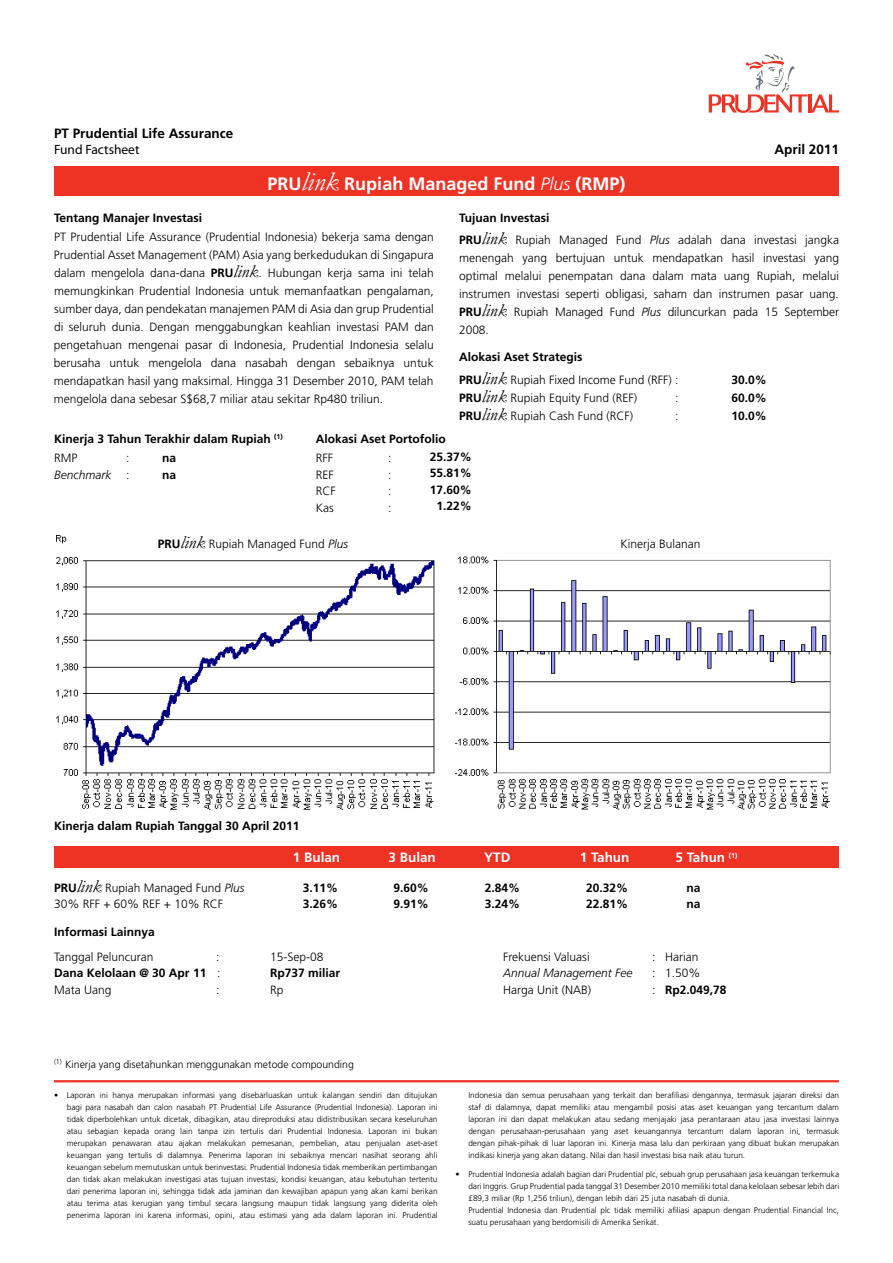
<style>
.page{position:relative;width:893px;height:1263px;background:#fff}
.page>*{position:absolute;margin:0;border:0;box-sizing:border-box;transform-origin:0 0}
.t1{font:700 18px "Frutiger";color:#fff}
.t2{font:700 13.5px "Frutiger";color:#000}
.t3{font:700 13.5px "Frutiger";color:#fff}
.t4{font:13.5px "Myriad Pro";color:#000}
.t5{font:300 12px/18px "Frutiger";color:#000}
.t6{font:700 12px/16.5px "Frutiger";color:#000;text-align:center}
.t7{font:italic 300 12px "Frutiger";color:#000}
.t8{font:300 10.5px "Frutiger";color:#000}
.t9{font:300 8.25px/12px "Frutiger";color:#000;text-align:justify}
.s1{font-family:"Garamond";font-weight:400;font-style:italic;font-size:27px}
.s2{font-weight:300;font-style:italic}
.s3{font-weight:700}
.s4{font-family:"Garamond";font-weight:400;font-style:italic;font-size:18px}
.s5{font-style:italic}
.s6{font-style:normal}
.s7{font-weight:300}
</style>
<div class="page">
<img style="left:56px;top:535px;width:379px;height:275px">
<img style="left:455px;top:556px;width:376px;height:254px">
<hr style="left:54px;top:1080px;width:785px;height:2px;background:#ee3224">
<svg style="left:709px;top:54px;width:130px;height:59px"></svg>
<div style="left:54px;top:166px;width:785px;height:30px;background:#ee3224"></div>
<div style="left:54px;top:846px;width:785px;height:21px;background:#ee3224"></div>
<h2 class="t2" style="left:54px;top:125px;width:181px">PT Prudential Life Assurance</h2>
<h2 class="t4" style="left:54px;top:141px;width:87px">Fund Factsheet</h2>
<h2 class="t2" style="left:774px;top:141px;width:66px">April 2011</h2>
<h1 class="t1" style="left:268px;top:173px;width:359px">PRU<span class="s1">link</span> Rupiah Managed Fund <span class="s2">Plus</span> (RMP)</h1>
<h3 class="t6" style="left:54px;top:209px;width:150px">Tentang Manajer Investasi</h3>
<p class="t5" style="left:54px;top:228px;width:381px;text-align:justify">PT Prudential Life Assurance (Prudential Indonesia) bekerja sama dengan Prudential Asset Management (PAM) Asia yang berkedudukan di Singapura dalam mengelola dana-dana <span class="s3">PRU</span><span class="s4">link</span>. Hubungan kerja sama ini telah memungkinkan Prudential Indonesia untuk memanfaatkan pengalaman, sumber daya, dan pendekatan manajemen PAM di Asia dan grup Prudential di seluruh dunia. Dengan menggabungkan keahlian investasi PAM dan pengetahuan mengenai pasar di Indonesia, Prudential Indonesia selalu berusaha untuk mengelola dana nasabah dengan sebaiknya untuk mendapatkan hasil yang maksimal. Hingga 31 Desember 2010, PAM telah mengelola dana sebesar S$68,7 miliar atau sekitar Rp480 triliun.</p>
<h3 class="t5" style="left:459px;top:207px;width:381px;line-height:21.9px"><span class="s3">Tujuan Investasi<br>PRU</span><span class="s4">link</span> Rupiah Managed Fund <span class="s5">Plus</span> adalah dana investasi jangka</h3>
<p class="t5" style="left:459px;top:249px;width:381px;text-align:justify">menengah yang bertujuan untuk mendapatkan hasil investasi yang optimal melalui penempatan dana dalam mata uang Rupiah, melalui instrumen investasi seperti obligasi, saham dan instrumen pasar uang.<br><span class="s3">PRU</span><span class="s4">link</span> Rupiah Managed Fund <span class="s5">Plus</span> diluncurkan pada 15 September 2008.</p>
<h3 class="t5" style="left:459px;top:346px;width:221px;line-height:22.4px"><span class="s3">Alokasi Aset Strategis<br>PRU</span><span class="s4">link</span> Rupiah Fixed Income Fund (RFF) :</h3>
<h3 class="t6" style="left:731px;top:371px;width:37px">30.0%</h3>
<h3 class="t5" style="left:459px;top:389px;width:179px"><span class="s3">PRU</span><span class="s4">link</span> Rupiah Equity Fund (REF)</h3>
<h3 class="t5" style="left:675px;top:389px;width:5px">:</h3>
<h3 class="t6" style="left:731px;top:389px;width:37px">60.0%</h3>
<h3 class="t5" style="left:459px;top:407px;width:175px"><span class="s3">PRU</span><span class="s4">link</span> Rupiah Cash Fund (RCF)</h3>
<h3 class="t5" style="left:675px;top:407px;width:5px">:</h3>
<h3 class="t6" style="left:731px;top:407px;width:37px">10.0%</h3>
<h3 class="t6" style="left:54px;top:430px;width:230px">Kinerja 3 Tahun Terakhir dalam Rupiah <sup>(1)</sup></h3>
<h3 class="t6" style="left:316px;top:430px;width:132px">Alokasi Aset Portofolio</h3>
<h3 class="t5" style="left:54px;top:449px;width:25px">RMP</h3>
<h3 class="t5" style="left:126px;top:449px;width:5px">:</h3>
<h3 class="t6" style="left:162px;top:450px;width:16px">na</h3>
<h3 class="t7" style="left:54px;top:468px;width:77px">Benchmark <span class="s6">:</span></h3>
<h3 class="t6" style="left:162px;top:467px;width:16px">na</h3>
<h3 class="t6" style="left:430px;top:448px;width:44px">25.37%<br>55.81%<br>17.60%<br>1.22%</h3>
<h3 class="t5" style="left:316px;top:449px;width:19px">RFF</h3>
<h3 class="t5" style="left:388px;top:449px;width:5px">:</h3>
<h3 class="t5" style="left:316px;top:466px;width:19px">REF</h3>
<h3 class="t5" style="left:388px;top:466px;width:5px">:</h3>
<h3 class="t5" style="left:316px;top:482px;width:22px">RCF</h3>
<h3 class="t5" style="left:388px;top:482px;width:5px">:</h3>
<h3 class="t5" style="left:316px;top:499px;width:19px">Kas</h3>
<h3 class="t5" style="left:388px;top:499px;width:5px">:</h3>
<h3 class="t5" style="left:158px;top:535px;width:192px"><span class="s3">PRU</span><span class="s4">link</span> Rupiah Managed Fund <span class="s5">Plus</span></h3>
<h3 class="t5" style="left:620px;top:535px;width:82px">Kinerja Bulanan</h3>
<h3 class="t6" style="left:54px;top:817px;width:247px">Kinerja dalam Rupiah Tanggal 30 April 2011</h3>
<h3 class="t5" style="left:54px;top:879px;width:192px;line-height:16.5px"><span class="s3">PRU</span><span class="s4">link</span> Rupiah Managed Fund <span class="s5">Plus<br></span>30% RFF + 60% REF + 10% RCF</h3>
<h2 class="t3" style="left:293px;top:849px;width:49px">1 Bulan</h2>
<h2 class="t3" style="left:389px;top:849px;width:49px">3 Bulan</h2>
<h2 class="t3" style="left:484px;top:849px;width:28px">YTD</h2>
<h2 class="t3" style="left:580px;top:849px;width:51px">1 Tahun</h2>
<h2 class="t3" style="left:676px;top:849px;width:63px">5 Tahun <sup>(1)</sup></h2>
<h3 class="t6" style="left:303px;top:879px;width:37px">3.11%</h3>
<h3 class="t6" style="left:393px;top:879px;width:37px">9.60%</h3>
<h3 class="t6" style="left:485px;top:879px;width:37px">2.84%</h3>
<h3 class="t6" style="left:586px;top:879px;width:44px">20.32%</h3>
<h3 class="t6" style="left:687px;top:879px;width:16px">na</h3>
<h3 class="t6" style="left:303px;top:896px;width:37px">3.26%</h3>
<h3 class="t6" style="left:393px;top:896px;width:37px">9.91%</h3>
<h3 class="t6" style="left:485px;top:896px;width:37px">3.24%</h3>
<h3 class="t6" style="left:586px;top:896px;width:44px">22.81%</h3>
<h3 class="t6" style="left:687px;top:896px;width:16px">na</h3>
<h3 class="t6" style="left:54px;top:924px;width:102px">Informasi Lainnya</h3>
<h3 class="t5" style="left:54px;top:948px;width:101px">Tanggal Peluncuran</h3>
<h3 class="t5" style="left:216px;top:948px;width:5px">:</h3>
<h3 class="t5" style="left:270px;top:948px;width:55px">15-Sep-08</h3>
<h3 class="t6" style="left:54px;top:965px;width:168px">Dana Kelolaan @ 30 Apr 11 <span class="s7">:</span></h3>
<h3 class="t6" style="left:270px;top:965px;width:72px">Rp737 miliar</h3>
<h3 class="t5" style="left:54px;top:981px;width:59px">Mata Uang</h3>
<h3 class="t5" style="left:216px;top:981px;width:5px">:</h3>
<h3 class="t5" style="left:270px;top:981px;width:15px">Rp</h3>
<p class="t8" style="left:54px;top:1058px;width:301px"><sup>(1)</sup> Kinerja yang disetahunkan menggunakan metode compounding</p>
<h3 class="t5" style="left:503px;top:948px;width:88px">Frekuensi Valuasi</h3>
<h3 class="t5" style="left:652px;top:948px;width:48px">: Harian</h3>
<h3 class="t7" style="left:503px;top:966px;width:131px">Annual Management Fee</h3>
<h3 class="t5" style="left:652px;top:964px;width:50px">: 1.50%</h3>
<h3 class="t5" style="left:503px;top:981px;width:90px">Harga Unit (NAB)</h3>
<h3 class="t6" style="left:652px;top:981px;width:76px"><span class="s7">:</span> Rp2.049,78</h3>
<p class="t9" style="left:67px;top:1089px;width:372px;text-indent:-13px">• Laporan ini hanya merupakan informasi yang disebarluaskan untuk kalangan sendiri dan ditujukan bagi para nasabah dan calon nasabah PT Prudential Life Assurance (Prudential Indonesia). Laporan ini tidak diperbolehkan untuk dicetak, dibagikan, atau direproduksi atau didistribusikan secara keseluruhan atau sebagian kepada orang lain tanpa izin tertulis dari Prudential Indonesia. Laporan ini bukan merupakan penawaran atau ajakan melakukan pemesanan, pembelian, atau penjualan aset-aset keuangan yang tertulis di dalamnya. Penerima laporan ini sebaiknya mencari nasihat seorang ahli keuangan sebelum memutuskan untuk berinvestasi. Prudential Indonesia tidak memberikan pertimbangan dan tidak akan melakukan investigasi atas tujuan investasi, kondisi keuangan, atau kebutuhan tertentu dari penerima laporan ini, sehingga tidak ada jaminan dan kewajiban apapun yang akan kami berikan atau terima atas kerugian yang timbul secara langsung maupun tidak langsung yang diderita oleh penerima laporan ini karena informasi, opini, atau estimasi yang ada dalam laporan ini. Prudential</p>
<p class="t9" style="left:468px;top:1089px;width:372px">Indonesia dan semua perusahaan yang terkait dan berafiliasi dengannya, termasuk jajaran direksi dan staf di dalamnya, dapat memiliki atau mengambil posisi atas aset keuangan yang tercantum dalam laporan ini dan dapat melakukan atau sedang menjajaki jasa perantaraan atau jasa investasi lainnya dengan perusahaan-perusahaan yang aset keuangannya tercantum dalam laporan ini, termasuk dengan pihak-pihak di luar laporan ini. Kinerja masa lalu dan perkiraan yang dibuat bukan merupakan indikasi kinerja yang akan datang. Nilai dan hasil investasi bisa naik atau turun.</p>
<p class="t9" style="left:468px;top:1168px;width:372px;text-align:left;text-indent:-13px">• Prudential Indonesia adalah bagian dari Prudential plc, sebuah grup perusahaan jasa keuangan terkemuka dari Inggris. Grup Prudential pada tanggal 31 Desember 2010 memiliki total dana kelolaan sebesar lebih dari £89,3 miliar (Rp 1,256 triliun), dengan lebih dari 25 juta nasabah di dunia.<br>Prudential Indonesia dan Prudential plc tidak memiliki afiliasi apapun dengan Prudential Financial Inc, suatu perusahaan yang berdomisili di Amerika Serikat.</p>
</div>
